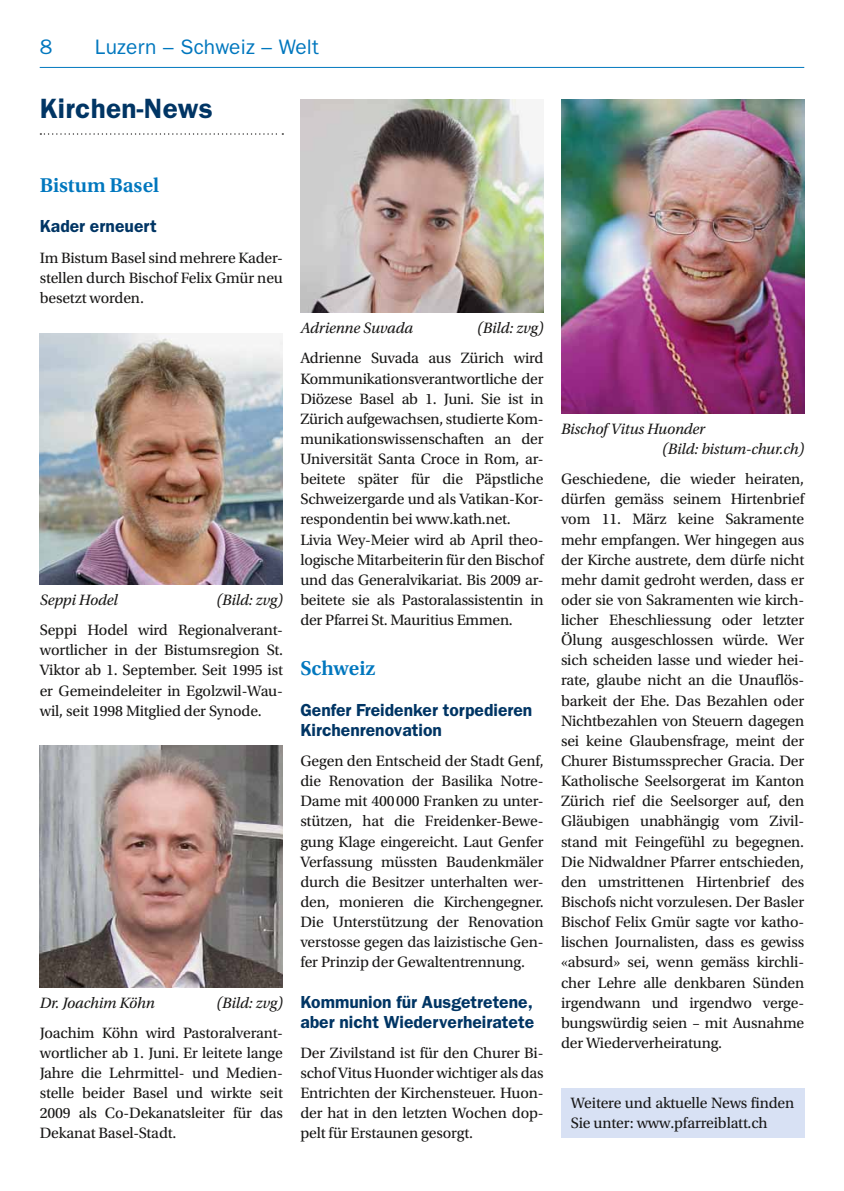
<style>
.page{position:relative;width:844px;height:1191px;background:#fff}
.page>*{position:absolute;margin:0;border:0;box-sizing:border-box;transform-origin:0 0}
.t1{font:600 28px "ITC Franklin Gothic Std";letter-spacing:.01em;color:#003564}
.t2{font:21px "ITC Franklin Gothic Std";letter-spacing:.01em;color:#0077be}
.t3{font:600 21px "Utopia Std";color:#0077be}
.t4{font:600 17.5px/20.1px "ITC Franklin Gothic Std";color:#003564}
.t5{font:15.75px/20.1px "Utopia Std";letter-spacing:-.01em;color:#181716;text-align:justify}
.t6{font:italic 15.75px/20.1px "Utopia Std";letter-spacing:-.01em;color:#181716}
</style>
<div class="page">
<hr style="left:40px;top:67px;width:764px;height:1px;background:#0077be">
<div style="left:561px;top:1088px;width:243px;height:49px;background:#d8e1f4"></div>
<svg style="left:40px;top:133px;width:243px;height:2px"></svg>
<img style="left:40px;top:333px;width:243px;height:252px">
<img style="left:40px;top:746px;width:243px;height:241px">
<img style="left:300px;top:99px;width:243px;height:214px">
<img style="left:561px;top:99px;width:243px;height:314px">
<h2 class="t2" style="left:40px;top:35px;width:14px">8</h2>
<h2 class="t2" style="left:95px;top:35px;width:225px">Luzern – Schweiz – Welt</h2>
<h1 class="t1" style="left:40px;top:92px;width:175px">Kirchen-News</h1>
<h2 class="t3" style="left:40px;top:173px;width:121px">Bistum Basel</h2>
<p class="t4" style="left:40px;top:216px;width:119px">Kader erneuert</p>
<p class="t5" style="left:40px;top:248px;width:245px">Im Bistum Basel sind mehrere Kader&shy;stellen durch Bischof Felix Gmür neu besetzt worden.</p>
<p class="t6" style="left:40px;top:590px;width:80px">Seppi Hodel</p>
<p class="t6" style="left:216px;top:590px;width:68px">(Bild: zvg)</p>
<p class="t5" style="left:40px;top:620px;width:245px">Seppi Hodel wird Regionalverant&shy;wortlicher in der Bistumsregion St.<br>Viktor ab 1. September. Seit 1995 ist er Gemeindeleiter in Egolzwil-Wau&shy;wil, seit 1998 Mitglied der Synode.</p>
<p class="t6" style="left:40px;top:992px;width:116px">Dr. Joachim Köhn</p>
<p class="t6" style="left:216px;top:992px;width:68px">(Bild: zvg)</p>
<p class="t5" style="left:40px;top:1023px;width:245px">Joachim Köhn wird Pastoralverant&shy;wortlicher ab 1. Juni. Er leitete lange Jahre die Lehrmittel- und Medien&shy;stelle beider Basel und wirkte seit 2009 als Co-Dekanatsleiter für das Dekanat Basel-Stadt.</p>
<p class="t6" style="left:300px;top:318px;width:114px">Adrienne Suvada</p>
<p class="t6" style="left:477px;top:318px;width:68px">(Bild: zvg)</p>
<p class="t5" style="left:300px;top:348px;width:245px;text-align:left">Adrienne Suvada aus Zürich wird Kommunikationsverantwortliche der Diözese Basel ab 1. Juni. Sie ist in Zürich aufgewachsen, studierte Kom&shy;munikationswissenschaften an der Universität Santa Croce in Rom, ar&shy;beitete später für die Päpstliche Schweizergarde und als Vatikan-Kor&shy;respondentin bei www.kath.net.<br>Livia Wey-Meier wird ab April theo&shy;logische Mitarbeiterin für den Bischof und das Generalvikariat. Bis 2009 ar&shy;beitete sie als Pastoralassistentin in der Pfarrei St. Mauritius Emmen.</p>
<h2 class="t3" style="left:300px;top:656px;width:76px">Schweiz</h2>
<p class="t4" style="left:300px;top:699px;width:233px">Genfer Freidenker torpedieren<br>Kirchenrenovation</p>
<p class="t5" style="left:300px;top:751px;width:245px">Gegen den Entscheid der Stadt Genf, die Renovation der Basilika Notre-Dame mit 400 000 Franken zu unter&shy;stützen, hat die Freidenker-Bewe&shy;gung Klage eingereicht. Laut Genfer Verfassung müssten Baudenkmäler durch die Besitzer unterhalten wer&shy;den, monieren die Kirchengegner.<br>Die Unterstützung der Renovation verstosse gegen das laizistische Gen&shy;fer Prinzip der Gewaltentrennung.</p>
<p class="t4" style="left:300px;top:991px;width:235px">Kommunion für Ausgetretene, aber nicht Wiederverheiratete</p>
<p class="t5" style="left:300px;top:1043px;width:245px">Der Zivilstand ist für den Churer Bi&shy;schof Vitus Huonder wichtiger als das Entrichten der Kirchensteuer. Huon&shy;der hat in den letzten Wochen dop&shy;pelt für Erstaunen gesorgt.</p>
<p class="t6" style="left:662px;top:419px;width:143px;text-indent:-101px">Bischof Vitus Huonder<br>(Bild: bistum-chur.ch)</p>
<p class="t5" style="left:561px;top:469px;width:245px">Geschiedene, die wieder heiraten, dürfen gemäss seinem Hirtenbrief vom 11. März keine Sakramente mehr empfangen. Wer hingegen aus der Kirche austrete, dem dürfe nicht mehr damit gedroht werden, dass er oder sie von Sakramenten wie kirch&shy;licher Eheschliessung oder letzter Ölung ausgeschlossen würde. Wer sich scheiden lasse und wieder hei&shy;rate, glaube nicht an die Unauflös&shy;barkeit der Ehe. Das Bezahlen oder Nichtbezahlen von Steuern dagegen sei keine Glaubensfrage, meint der Churer Bistumssprecher Gracia. Der Katholische Seelsorgerat im Kanton Zürich rief die Seelsorger auf, den Gläubigen unabhängig vom Zivil&shy;stand mit Feingefühl zu begegnen.<br>Die Nidwaldner Pfarrer entschieden, den umstrittenen Hirtenbrief des Bischofs nicht vorzulesen. Der Basler Bischof Felix Gmür sagte vor katho&shy;lischen Journalisten, dass es gewiss «absurd» sei, wenn gemäss kirchli&shy;cher Lehre alle denkbaren Sünden irgendwann und irgendwo verge&shy;bungswürdig seien – mit Ausnahme der Wiederverheiratung.</p>
<p class="t5" style="left:570px;top:1093px;width:225px">Weitere und aktuelle News finden<br>Sie unter: www.pfarreiblatt.ch</p>
</div>
